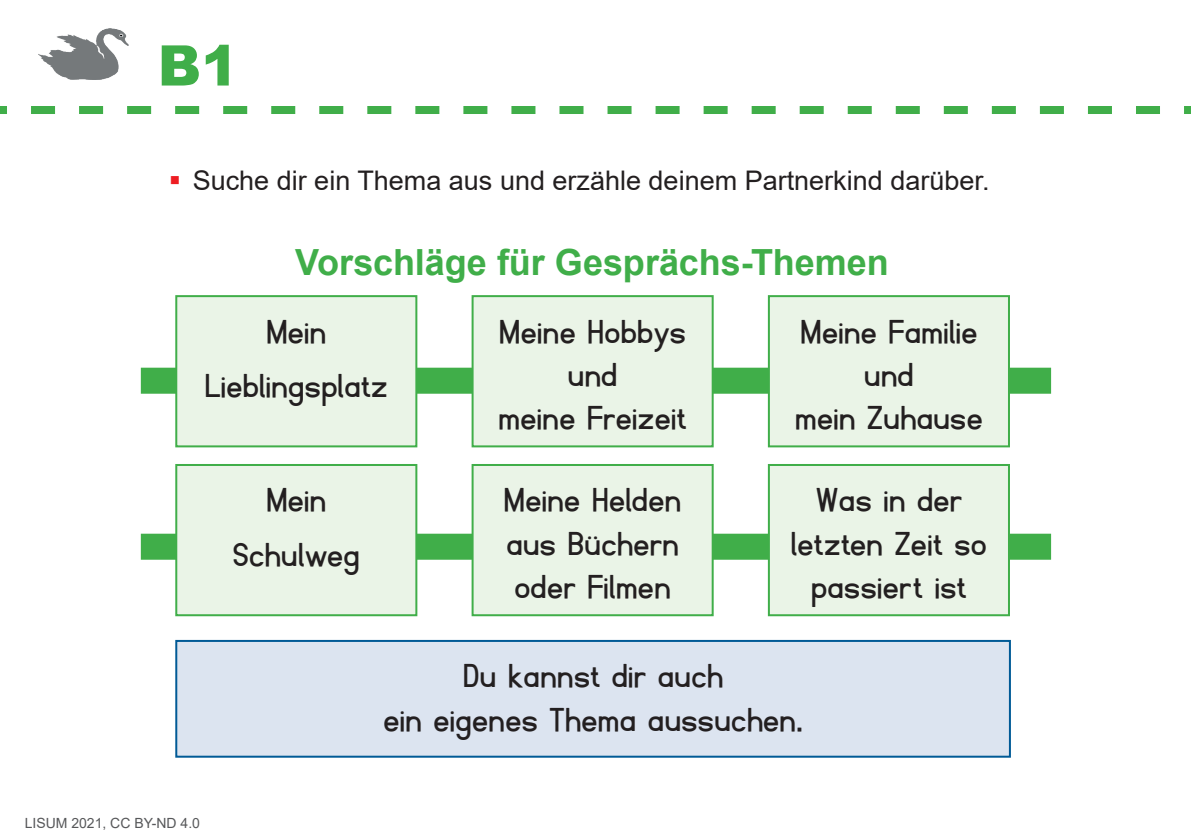
<style>
.page{position:relative;width:1191px;height:840px;background:#fff}
.page>*{position:absolute;margin:0;border:0;box-sizing:border-box;transform-origin:0 0}
.t1{font:900 56px "Arial";color:#40ae49}
.t2{font:700 36px/43.2px "Fibel Nord";letter-spacing:.05em;color:#231f20;text-align:center}
.t3{font:700 36px "Arial";color:#40ae49}
.t4{font:27px "Arial";color:#231f20}
.t5{font:14px "Arial";color:#57585a}
</style>
<div class="page">
<svg style="left:0;top:106px;width:1191px;height:8px"></svg>
<img style="left:38px;top:28px;width:91px;height:51px">
<div style="left:141px;top:367px;width:910px;height:26px;background:#40ae49"></div>
<div style="left:176px;top:296px;width:240px;height:150px;background:#eaf4e7"></div>
<div style="left:175px;top:295px;width:242px;height:152px;border:2px solid #40ae49"></div>
<div style="left:769px;top:296px;width:240px;height:150px;background:#eaf4e7"></div>
<div style="left:768px;top:295px;width:242px;height:152px;border:2px solid #40ae49"></div>
<div style="left:472px;top:296px;width:240px;height:150px;background:#eaf4e7"></div>
<div style="left:471px;top:295px;width:242px;height:152px;border:2px solid #40ae49"></div>
<div style="left:141px;top:533px;width:910px;height:26px;background:#40ae49"></div>
<div style="left:176px;top:464px;width:240px;height:151px;background:#eaf4e7"></div>
<div style="left:175px;top:463px;width:242px;height:153px;border:2px solid #40ae49"></div>
<div style="left:176px;top:640px;width:834px;height:116px;background:#dce4f0"></div>
<div style="left:175px;top:639px;width:836px;height:118px;border:2px solid #005a96"></div>
<div style="left:769px;top:464px;width:240px;height:151px;background:#eaf4e7"></div>
<div style="left:768px;top:463px;width:242px;height:153px;border:2px solid #40ae49"></div>
<div style="left:472px;top:464px;width:240px;height:151px;background:#eaf4e7"></div>
<div style="left:471px;top:463px;width:242px;height:153px;border:2px solid #40ae49"></div>
<h1 class="t1" style="left:158px;top:25px;width:82px">B1</h1>
<p class="t4" style="left:193px;top:162px;width:798px">Suche dir ein Thema aus und erzähle deinem Partnerkind darüber.</p>
<p class="t3" style="left:295px;top:236px;width:595px">Vorschläge für Gesprächs-Themen</p>
<p class="t2" style="left:205px;top:304px;width:183px;line-height:54.6px">Mein<br>Lieblingsplatz</p>
<p class="t2" style="left:796px;top:310px;width:188px">Meine Familie und<br>mein Zuhause</p>
<p class="t2" style="left:499px;top:310px;width:188px">Meine Hobbys und<br>meine Freizeit</p>
<p class="t5" style="left:25px;top:812px;width:177px">LISUM 2021, CC BY-ND 4.0</p>
<p class="t2" style="left:233px;top:473px;width:127px;line-height:54.6px">Mein<br>Schulweg</p>
<p class="t2" style="left:504px;top:479px;width:177px;text-align:justify">Meine Helden aus Büchern oder Filmen</p>
<p class="t2" style="left:791px;top:479px;width:196px">Was in der letzten Zeit so passiert ist</p>
<p class="t2" style="left:384px;top:655px;width:419px">Du kannst dir auch<br>ein eigenes Thema aussuchen.</p>
</div>
